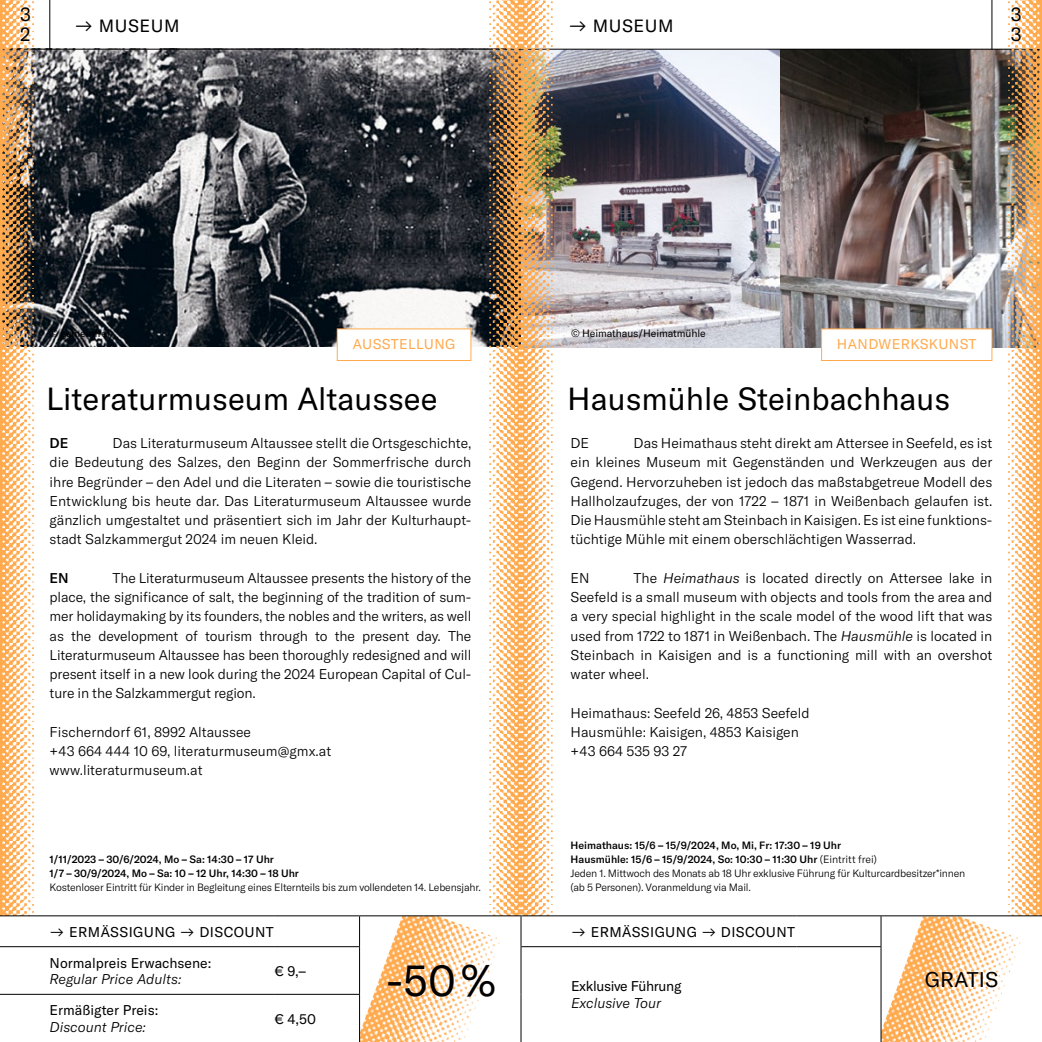
<style>
.page{position:relative;width:1042px;height:1042px;background:#fff}
.page>*{position:absolute;margin:0;border:0;box-sizing:border-box;transform-origin:0 0}
.t1{font:43.75px "GT America";color:#000}
.t2{font:31.5px "GT America";color:#000}
.t3{font:21px "GT America";color:#000}
.t4{font:19.25px/19.8px "GT America";color:#000}
.t5{font:17.5px "GT America";letter-spacing:.03em;color:#000}
.t6{font:300 14px/19.2px "GT America";color:#000;text-align:justify}
.t7{font:14px "GT America";color:#000}
.t8{font:italic 300 14px "GT America";color:#000}
.t9{font:14px "GT America";letter-spacing:.03em;color:#000}
.t10{font:14px "GT America";letter-spacing:.03em;color:#ffaa4e}
.t11{font:14px "GT America";letter-spacing:-.025em;color:#000}
.t12{font:500 14px "GT America";color:#000}
.t13{font:300 10.5px/14px "GT America";letter-spacing:-.02em;color:#000}
.t14{font:500 10.5px/14px "GT America";color:#000}
.t15{font:10.5px "GT America";letter-spacing:-.01em;color:#000}
.s1{font-style:italic}
.s2{font-weight:500}
</style>
<div class="page">
<img style="left:45px;top:50px;width:434px;height:297px">
<img style="left:360px;top:916px;width:160px;height:126px">
<img style="left:563px;top:50px;width:217px;height:297px">
<svg style="left:780px;top:50px;width:217px;height:297px;background:#6e6665"></svg>
<img style="left:881px;top:916px;width:161px;height:126px">
<hr style="left:991px;top:0;width:1px;height:50px;background:#000">
<hr style="left:0;top:49px;width:1042px;height:1px;background:#000">
<hr style="left:49px;top:0;width:1px;height:50px;background:#000">
<img style="left:479px;top:0;width:84px;height:915px">
<img style="left:997px;top:0;width:45px;height:915px">
<hr style="left:1040px;top:0;width:2px;height:913px;background:#ffaa4e">
<img style="left:2px;top:0;width:43px;height:915px">
<hr style="left:0;top:0;width:2px;height:915px;background:#ffaa4e">
<div style="left:821px;top:329px;width:171px;height:31px;background:#fff"></div>
<div style="left:821px;top:328px;width:171px;height:33px;border:1px solid #ffaa4e"></div>
<div style="left:337px;top:329px;width:134px;height:31px;background:#fff"></div>
<div style="left:337px;top:328px;width:134px;height:33px;border:1px solid #ffaa4e"></div>
<hr style="left:521px;top:946px;width:275px;height:1px;background:#000">
<hr style="left:796px;top:946px;width:85px;height:1px;background:#000">
<hr style="left:521px;top:915px;width:275px;height:1px;background:#000">
<hr style="left:796px;top:915px;width:85px;height:1px;background:#000">
<hr style="left:881px;top:915px;width:161px;height:1px;background:#000">
<hr style="left:880px;top:916px;width:1px;height:30px;background:#000">
<hr style="left:880px;top:947px;width:1px;height:95px;background:#000">
<hr style="left:0;top:946px;width:275px;height:1px;background:#000">
<hr style="left:275px;top:946px;width:85px;height:1px;background:#000">
<hr style="left:0;top:994px;width:275px;height:1px;background:#000">
<hr style="left:275px;top:994px;width:85px;height:1px;background:#000">
<hr style="left:0;top:915px;width:275px;height:1px;background:#000">
<hr style="left:275px;top:915px;width:84px;height:1px;background:#000">
<hr style="left:359px;top:915px;width:162px;height:1px;background:#000">
<hr style="left:359px;top:947px;width:1px;height:47px;background:#000">
<hr style="left:359px;top:995px;width:1px;height:47px;background:#000">
<hr style="left:359px;top:916px;width:1px;height:30px;background:#000">
<hr style="left:520px;top:916px;width:1px;height:30px;background:#000">
<hr style="left:520px;top:946px;width:1px;height:48px;background:#000">
<hr style="left:520px;top:994px;width:1px;height:48px;background:#000">
<h3 class="t4" style="left:20px;top:5px;width:12px">3<br>3</h3>
<h3 class="t4" style="left:1011px;top:4px;width:12px">3<br>3</h3>
<p class="t5" style="left:74px;top:15px;width:107px">→ MUSEUM</p>
<p class="t5" style="left:568px;top:15px;width:107px">→ MUSEUM</p>
<p class="t15" style="left:50px;top:327px;width:62px">© gemeinfrei</p>
<p class="t10" style="left:353px;top:336px;width:104px">AUSSTELLUNG</p>
<p class="t15" style="left:571px;top:327px;width:136px">© Heimathaus/Heimatmühle</p>
<p class="t10" style="left:837px;top:336px;width:141px">HANDWERKSKUNST</p>
<h2 class="t2" style="left:46px;top:380px;width:393px">Literaturmuseum Altaussee</h2>
<h2 class="t2" style="left:567px;top:380px;width:385px">Hausmühle Steinbachhaus</h2>
<p class="t6" style="left:50px;top:433px;width:423px;text-indent:63px">Das Literaturmuseum Altaussee stellt die Ortsgeschichte, die Bedeutung des Salzes, den Beginn der Sommerfrische durch ihre Begründer – den Adel und die Literaten – sowie die touristische Entwicklung bis heute dar. Das Literaturmuseum Altaussee wurde gänzlich umgestaltet und präsentiert sich im Jahr der Kulturhaupt&shy;stadt Salzkammergut 2024 im neuen Kleid.</p>
<p class="t12" style="left:50px;top:569px;width:21px">EN</p>
<p class="t12" style="left:50px;top:435px;width:20px">DE</p>
<p class="t6" style="left:50px;top:568px;width:423px;text-indent:63px">The Literaturmuseum Altaussee presents the history of the place, the significance of salt, the beginning of the tradition of sum&shy;mer holidaymaking by its founders, the nobles and the writers, as well as the development of tourism through to the present day. The Literaturmuseum Altaussee has been thoroughly redesigned and will present itself in a new look during the 2024 European Capital of Cul&shy;ture in the Salzkammergut region.</p>
<p class="t6" style="left:50px;top:722px;width:283px;text-align:left">Fischerndorf 61, 8992 Altaussee<br>+43 664 444 10 69, literaturmuseum@gmx.at www.literaturmuseum.at</p>
<p class="t6" style="left:570px;top:433px;width:423px;text-indent:63px">Das Heimathaus steht direkt am Attersee in Seefeld, es ist ein kleines Museum mit Gegenständen und Werkzeugen aus der Gegend. Hervorzuheben ist jedoch das maßstabgetreue Modell des Hallholzaufzuges, der von 1722 – 1871 in Weißenbach gelaufen ist.<br>Die Hausmühle steht am Steinbach in Kaisigen. Es ist eine funktions&shy;tüchtige Mühle mit einem oberschlächtigen Wasserrad.</p>
<p class="t6" style="left:570px;top:568px;width:20px">EN</p>
<p class="t6" style="left:570px;top:433px;width:20px">DE</p>
<p class="t6" style="left:570px;top:568px;width:423px;text-indent:63px">The <span class="s1">Heimathaus</span> is located directly on Attersee lake in Seefeld is a small museum with objects and tools from the area and a very special highlight in the scale model of the wood lift that was used from 1722 to 1871 in Weißenbach. The <span class="s1">Hausmühle</span> is located in Steinbach in Kaisigen and is a functioning mill with an overshot water wheel.</p>
<p class="t6" style="left:570px;top:703px;width:240px;text-align:left">Heimathaus: Seefeld 26, 4853 Seefeld<br>Hausmühle: Kaisigen, 4853 Kaisigen +43 664 535 93 27</p>
<p class="t14" style="left:50px;top:852px;width:251px">1/11/2023 – 30/6/2024, Mo – Sa: 14:30 – 17 Uhr<br>1/7 – 30/9/2024, Mo – Sa: 10 – 12 Uhr, 14:30 – 18 Uhr</p>
<p class="t13" style="left:50px;top:880px;width:433px">Kostenloser Eintritt für Kinder in Begleitung eines Elternteils bis zum vollendeten 14. Lebensjahr.</p>
<p class="t13" style="left:570px;top:838px;width:396px"><span class="s2">Heimathaus: 15/6 – 15/9/2024, Mo, Mi, Fr: 17:30 – 19 Uhr<br>Hausmühle: 15/6 – 15/9/2024, So: 10:30 – 11:30 Uhr</span> (Eintritt frei)<br>Jeden 1. Mittwoch des Monats ab 18 Uhr exklusive Führung für Kulturcardbesitzer*innen (ab 5 Personen). Voranmeldung via Mail.</p>
<p class="t9" style="left:50px;top:923px;width:226px">→ ERMÄSSIGUNG → DISCOUNT</p>
<p class="t7" style="left:50px;top:954px;width:163px">Normalpreis Erwachsene:</p>
<p class="t8" style="left:50px;top:971px;width:133px">Regular Price Adults:</p>
<p class="t7" style="left:275px;top:963px;width:33px">€ 9,–</p>
<p class="t7" style="left:50px;top:1002px;width:110px">Ermäßigter Preis:</p>
<p class="t8" style="left:50px;top:1019px;width:98px">Discount Price:</p>
<p class="t7" style="left:275px;top:1010px;width:43px">€ 4,50</p>
<p class="t9" style="left:571px;top:923px;width:226px">→ ERMÄSSIGUNG → DISCOUNT</p>
<h1 class="t1" style="left:386px;top:955px;width:111px">-50 %</h1>
<h3 class="t3" style="left:925px;top:967px;width:75px">GRATIS</h3>
<p class="t11" style="left:571px;top:978px;width:112px">Exklusive Führung</p>
<p class="t8" style="left:571px;top:995px;width:92px">Exclusive Tour</p>
</div>
